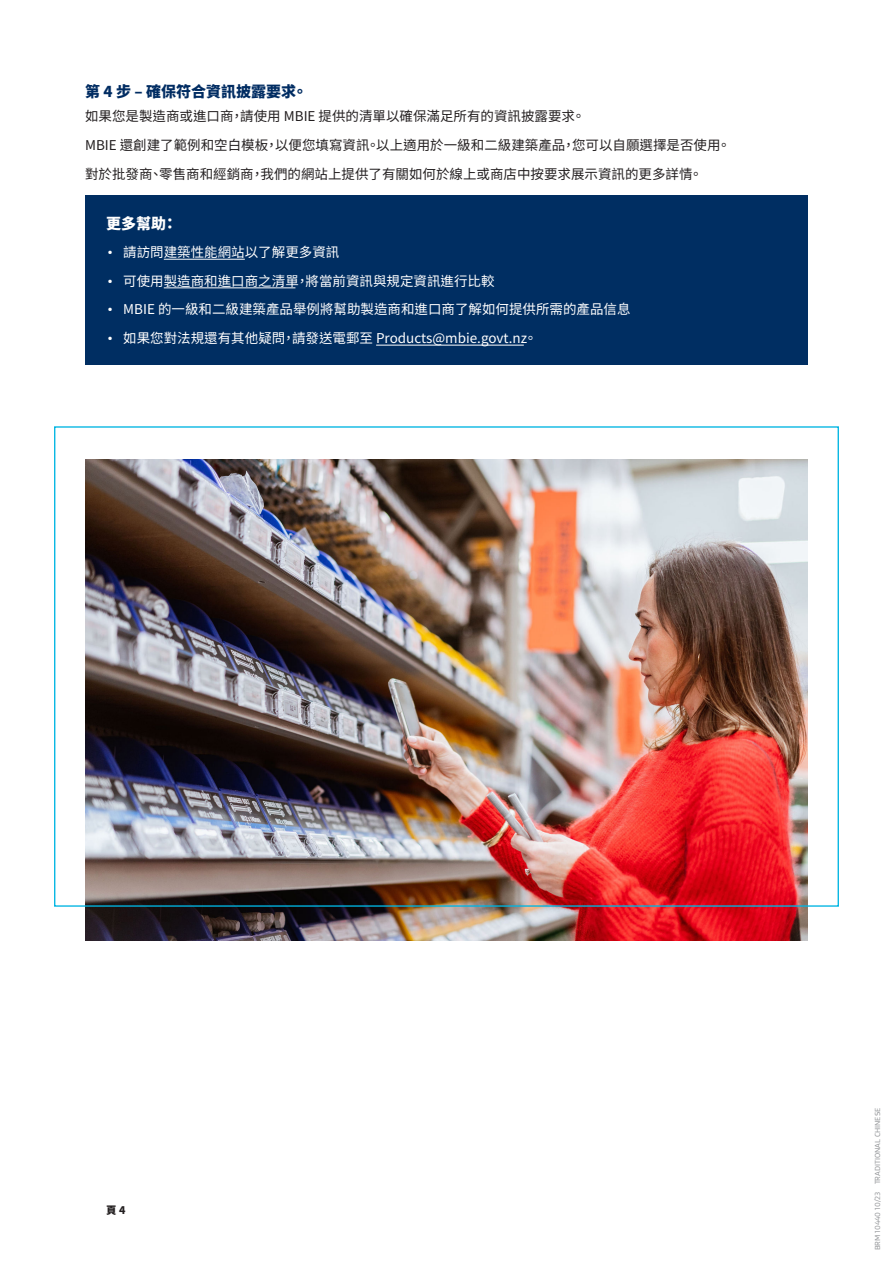
<style>
.page{position:relative;width:893px;height:1263px;background:#fff}
.page>*{position:absolute;margin:0;border:0;box-sizing:border-box;transform-origin:0 0}
.Heading_2{font:900 15px "Noto Sans CJ Ktc";color:#002c62}
._3_Header{font:900 15px "Noto Sans CJ Ktc";color:#fff}
.Body{font:13.5px "Noto Sans CJ Ktc";color:#231f20}
.Body_Bullets{font:13.5px "Noto Sans CJ Ktc";color:#fff}
.t1{font:900 10.5px "Noto Sans CJ Ktc";color:#231f20}
._4_Body{font:7.5px "Gustan";color:#939598}
.s1{font-family:"Gustan"}
</style>
<div class="page">
<div style="left:85px;top:195px;width:723px;height:169px;background:#002e62"></div>
<hr style="left:164px;top:259px;width:81px;height:1px;background:#fff">
<hr style="left:164px;top:287px;width:131px;height:1px;background:#fff">
<hr style="left:376px;top:345px;width:148px;height:1px;background:#fff">
<img style="left:86px;top:459px;width:721px;height:482px">
<p class="Heading_2" style="left:85px;top:83px;width:224px">第 4 步 – 確保符合資訊披露要求。</p>
<p class="Body" style="left:85px;top:109px;width:502px">如果您是製造商或進口商，請使用 MBIE 提供的清單以確保滿足所有的資訊披露要求。</p>
<p class="Body" style="left:85px;top:137px;width:647px">MBIE 還創建了範例和空白模板，以便您填寫資訊。以上適用於一級和二級建築產品，您可以自願選擇是否使用。</p>
<p class="Body" style="left:85px;top:166px;width:619px">對於批發商、零售商和經銷商，我們的網站上提供了有關如何於線上或商店中按要求展示資訊的更多詳情。</p>
<p class="_3_Header" style="left:106px;top:215px;width:73px">更多幫助：</p>
<p class="Body_Bullets" style="left:106px;top:245px;width:235px"><span class="s1">•</span> 請訪問建築性能網站以了解更多資訊</p>
<p class="Body_Bullets" style="left:106px;top:273px;width:390px"><span class="s1">•</span> 可使用製造商和進口商之清單，將當前資訊與規定資訊進行比較</p>
<p class="Body_Bullets" style="left:106px;top:302px;width:526px"><span class="s1">•</span> MBIE 的一級和二級建築產品舉例將幫助製造商和進口商了解如何提供所需的產品信息</p>
<p class="Body_Bullets" style="left:106px;top:331px;width:432px"><span class="s1">•</span> 如果您對法規還有其他疑問，請發送電郵至 Products@mbie.govt.nz。</p>
<p class="t1" style="left:106px;top:1204px;width:21px">頁 4</p>
<p class="_4_Body" style="left:873px;top:1250px;width:144px;rotate:-90deg">BRM 10440 10/23 TRADITIONAL CHINESE</p>
</div>
